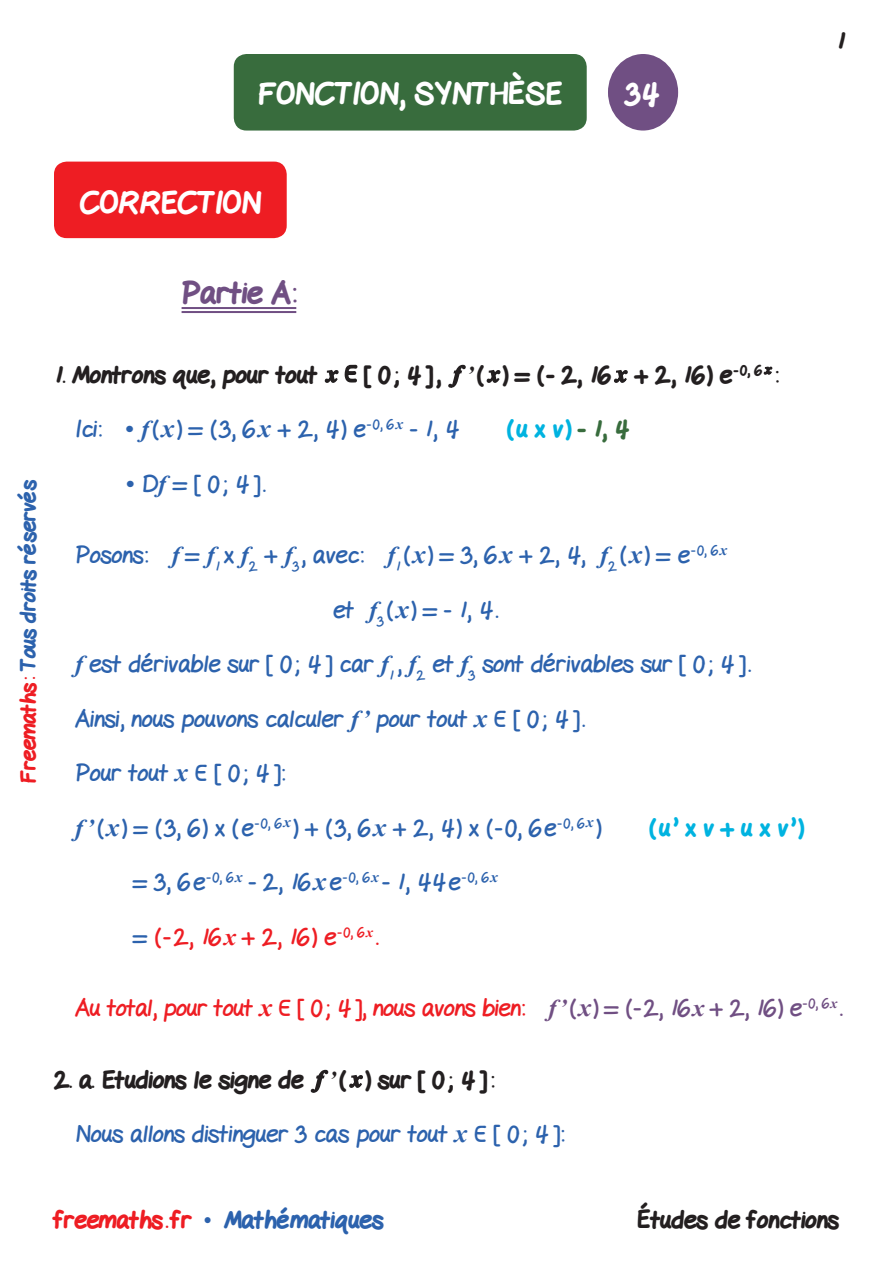
<style>
.page{position:relative;width:893px;height:1263px;background:#fff}
.page>*{position:absolute;margin:0;border:0;box-sizing:border-box;transform-origin:0 0}
.t1{font:800 30px "Gel Pen";color:#fff}
.t2{font:800 30px "Gel Pen";color:#704f83}
.Texte{font:24px "Gel Pen";color:#2c62ad}
.Sous_titre{font:800 24px "Gel Pen";color:#231f20}
.Texte-2{font:24px "Gel Pen";letter-spacing:-.01em;color:#ee1d23}
.t3{font:800 24px "Gel Pen";color:#2c62ad}
.Texte-3{font:800 24px "Gel Pen";color:#00b3e0}
.Sous_titre-2{font:24px "Gel Pen";color:#2c62ad}
.t4{font:800 21px "Gel Pen";letter-spacing:-.01em;color:#2c62ad}
.s1{color:#ee1d23}
.s2{font-family:"Times New Roman";font-weight:700;font-style:italic}
.s3{font-family:"Times New Roman";font-weight:700}
.s4{font-family:"Times New Roman";font-weight:700;font-style:italic;font-size:25.5px}
.s5{color:#386c3d}
.s6{color:#2c62ad}
.s7{font-family:"Times New Roman";font-weight:700;font-style:italic;color:#704f83}
.s8{color:#704f83}
.s9{font-family:"Times New Roman";font-weight:700;font-style:italic;font-size:25.5px;color:#704f83}
.s10{font-family:"Times New Roman";font-weight:400}
</style>
<div class="page">
<div style="left:54px;top:162px;width:233px;height:76px;background:#ee1d23;border-radius:13px"></div>
<div style="left:234px;top:54px;width:353px;height:77px;background:#386c3d;border-radius:13px"></div>
<div style="left:608px;top:54px;width:70px;height:77px;background:#704f83;border-radius:50%"></div>
<hr style="left:182px;top:307px;width:114px;height:2px;background:#704f83">
<hr style="left:182px;top:311px;width:114px;height:2px;background:#704f83">
<svg style="left:324px;top:364px;width:34px;height:19px"></svg>
<svg style="left:448px;top:364px;width:18px;height:24px"></svg>
<svg style="left:486px;top:370px;width:15px;height:13px"></svg>
<svg style="left:614px;top:370px;width:14px;height:13px"></svg>
<svg style="left:763px;top:366px;width:10px;height:9px"></svg>
<svg style="left:310px;top:1069px;width:19px;height:24px"></svg>
<svg style="left:349px;top:1075px;width:14px;height:13px"></svg>
<p class="t1" style="left:259px;top:71px;width:305px">FONCTION, SYNTHÈSE</p>
<p class="t1" style="left:626px;top:71px;width:35px">34</p>
<p class="Sous_titre" style="left:836px;top:22px;width:10px">1</p>
<p class="t1" style="left:80px;top:179px;width:183px">CORRECTION</p>
<p class="t2" style="left:182px;top:269px;width:116px">Partie A:</p>
<p class="t4" style="left:12px;top:783px;width:305px;rotate:-90deg"><span class="s1">Freemaths:</span> Tous droits réservés</p>
<p class="Sous_titre" style="left:54px;top:356px;width:265px">1. Montrons que, pour tout</p>
<p class="Sous_titre" style="left:365px;top:356px;width:415px">[ 0; 4 ], <span class="s2">’</span>( ) = (- 2, 16 + 2, 16) e<sup>-0,</sup> <sup>6</sup> :</p>
<p class="Texte" style="left:75px;top:409px;width:385px">Ici: <span class="s3">•</span> <span class="s2">f</span>(<span class="s4">x</span>) = (3, 6<span class="s4">x</span> + 2, 4) e<sup>-0,</sup> <sup>6</sup><sup>x</sup> - 1, 4</p>
<p class="Texte-3" style="left:507px;top:410px;width:124px">(u x v) <span class="s5">- 1, 4</span></p>
<p class="Sous_titre-2" style="left:126px;top:464px;width:141px"><span class="s3">•</span> D<span class="s2">f</span> = [ 0; 4 ].</p>
<p class="Texte" style="left:75px;top:535px;width:653px">Posons: <span class="s2">f</span> = <span class="s2">f</span><sub>1</sub> x <span class="s2">f</span><sub>2</sub> + <span class="s2">f</span><sub>3</sub> , avec: <span class="s2">f</span><sub>1</sub> (<span class="s4">x</span>) = 3, 6<span class="s4">x</span> + 2, 4, <span class="s2">f</span><sub>2</sub> (<span class="s4">x</span>) = e<sup>-</sup> <sup>0,</sup> <sup>6</sup><sup>x</sup></p>
<p class="Texte" style="left:333px;top:590px;width:167px">et <span class="s2">f</span><sub>3</sub>(<span class="s4">x</span>) = - 1, 4.</p>
<p class="Texte" style="left:75px;top:644px;width:677px"><span class="s2">f</span> est dérivable sur [ 0 ; 4 ] car <span class="s2">f</span><sub>1</sub> , <span class="s2">f</span><sub>2</sub> et <span class="s2">f</span><sub>3</sub> sont dérivables sur [ 0 ; 4 ] .</p>
<p class="Texte" style="left:75px;top:699px;width:511px">Ainsi, nous pouvons calculer <span class="s2">f’</span> pour tout <span class="s4">x</span> ı [ 0 ; 4 ] .</p>
<p class="Texte" style="left:75px;top:753px;width:211px">Pour tout <span class="s4">x</span> ı [ 0 ; 4 ]:</p>
<p class="Texte" style="left:75px;top:808px;width:527px"><span class="s2">f’</span>(<span class="s4">x</span>) = (3, 6) x (e<sup>-0,</sup> <sup>6</sup><sup>x</sup>) + (3, 6<span class="s4">x</span> + 2, 4) x (-0, 6e<sup>-0,</sup> <sup>6</sup><sup>x</sup>)</p>
<p class="Texte-3" style="left:649px;top:809px;width:156px">(u’ x v + u x v’)</p>
<p class="Texte" style="left:134px;top:862px;width:366px">= 3, 6e<sup>-0,</sup> <sup>6</sup><sup>x</sup> - 2, 16<span class="s4">x</span>e<sup>-0,</sup> <sup>6</sup><sup>x</sup> - 1, 44e<sup>-0,</sup> <sup>6</sup><sup>x</sup></p>
<p class="Texte-2" style="left:134px;top:917px;width:247px"><span class="s6">=</span> (-2, 16<span class="s2">x</span> + 2, 16) e<sup>-0,</sup> <sup>6</sup><sup>x</sup>.</p>
<p class="Texte-2" style="left:75px;top:988px;width:769px">Au total, pour tout <span class="s4">x</span> ı [ 0; 4 ], nous avons bien: <span class="s7">f’</span><span class="s8">(</span><span class="s9">x</span><span class="s8">) = (-2, 16</span><span class="s7">x</span> <span class="s8">+ 2, 16) e</span><sup>-0,</sup> <sup>6</sup><sup>x</sup> <span class="s8">.</span></p>
<p class="Sous_titre" style="left:54px;top:1060px;width:442px">2. a. Etudions le signe de <span class="s2">’</span>( ) sur [ 0; 4 ] :</p>
<p class="Texte" style="left:75px;top:1114px;width:491px">Nous allons distinguer 3 cas pour tout <span class="s4">x</span> ı [ 0 ; 4 ]:</p>
<p class="t3" style="left:54px;top:1201px;width:331px"><span class="s1">freemaths . fr</span> <span class="s10">•</span> Mathématiques</p>
<p class="Sous_titre" style="left:637px;top:1201px;width:203px">Études de fonctions</p>
</div>
